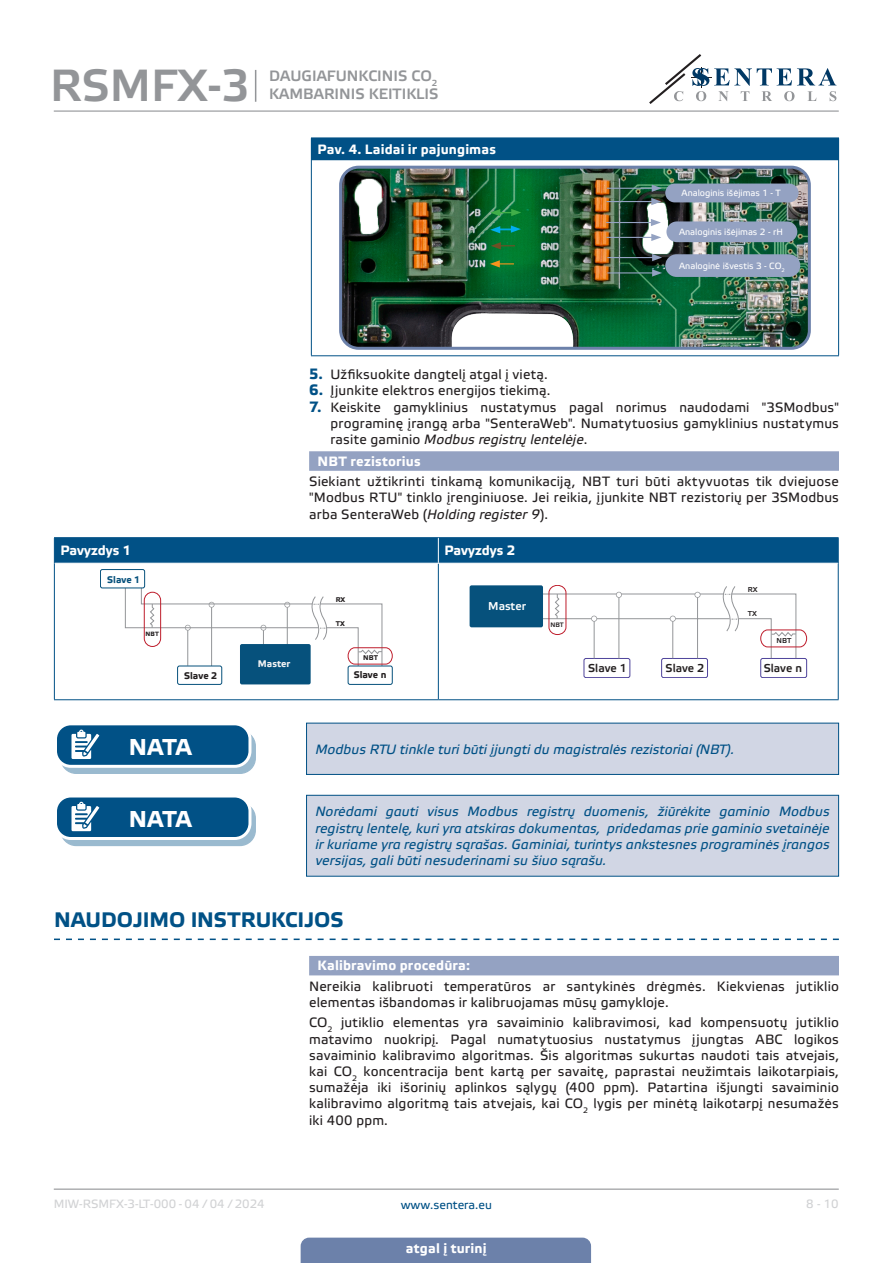
<style>
.page{position:relative;width:893px;height:1263px;background:#fff}
.page>*{position:absolute;margin:0;border:0;box-sizing:border-box;transform-origin:0 0}
.t1{font:45px "Etelka Medium Pro";color:#939598}
.t2{font:700 22.95px "Etelka Text Pro";letter-spacing:-.035em;color:#fff}
.t3{font:700 21px "Etelka Text Pro";letter-spacing:-.005em;color:#015186}
.t4{font:15px/18px "Etelka Medium Pro";color:#939598}
.body{font:13.5px/16.2px "Etelka Text Pro";letter-spacing:.015em;color:#231f20;text-align:justify}
.attention{font:italic 13.5px/16.2px "Etelka Text Pro";letter-spacing:.01em;color:#015186;text-align:justify}
.table_text{font:700 13.5px "Etelka Text Pro";letter-spacing:.01em;color:#fff}
.Number-roman{font:700 13.5px "Etelka Text Pro";letter-spacing:.015em;color:#fff}
.head-table{font:700 13.5px "Etelka Text Pro";color:#fff}
.t5{font:12px "Etelka Text Pro";color:#d1d2d4}
.t6{font:12px "Etelka Text Pro";color:#015186}
.t7{font:11.4px "Etelka Medium Pro";color:#231f20}
.t8{font:11.4px "Etelka Medium Pro";color:#fff}
.t9{font:700 9.6px "Etelka Text Pro";color:#231f20}
.t10{font:700 9.6px "Etelka Text Pro";color:#f2f3f4}
.t11{font:700 9.6px "Etelka Text Pro";color:#06517c}
.t12{font:9px "Etelka Text Pro";color:#fff}
.t13{font:7.2px "Etelka Medium Pro";color:#231f20}
.t14{font:700 6.9px "Etelka Text Pro";color:#231f20}
.t15{font:6.45px "Etelka Medium Pro";color:#231f20}
.t16{font:700 6.15px "Etelka Text Pro";color:#231f20}
.s1{font-weight:700;font-size:15px;color:#015186}
.s2{font-style:italic}
</style>
<div class="page">
<hr style="left:54px;top:111px;width:785px;height:1px;background:#939598">
<hr style="left:54px;top:1188px;width:785px;height:2px;background:#939598">
<svg style="left:649px;top:54px;width:187px;height:50px"></svg>
<div style="left:301px;top:1237px;width:290px;height:26px;background:#6c81aa"></div>
<hr style="left:255px;top:70px;width:1px;height:32px;background:#939598">
<div style="left:309px;top:451px;width:530px;height:20px;background:#94a2c2"></div>
<svg style="left:54px;top:938px;width:785px;height:2px"></svg>
<div style="left:309px;top:956px;width:530px;height:19px;background:#94a2c2"></div>
<div style="left:311px;top:138px;width:528px;height:22px;background:#015186"></div>
<hr style="left:311px;top:160px;width:1px;height:195px;background:#015186">
<hr style="left:838px;top:160px;width:1px;height:195px;background:#015186">
<hr style="left:311px;top:355px;width:528px;height:1px;background:#015186">
<img style="left:343px;top:167px;width:464px;height:179px">
<div style="left:339px;top:166px;width:472px;height:184px;border:3px solid #6c81aa;border-radius:18px"></div>
<div style="left:665px;top:184px;width:134px;height:18px;background:#94a2c2;border-radius:9px"></div>
<div style="left:666px;top:221px;width:131px;height:21px;background:#94a2c2;border-radius:10px"></div>
<div style="left:665px;top:254px;width:135px;height:23px;background:#94a2c2;border-radius:11px"></div>
<hr style="left:606px;top:237px;width:48px;height:1px;background:#94a2c2">
<svg style="left:651px;top:234px;width:10px;height:7px"></svg>
<hr style="left:607px;top:188px;width:47px;height:1px;background:#94a2c2">
<svg style="left:652px;top:185px;width:10px;height:7px"></svg>
<hr style="left:607px;top:257px;width:47px;height:1px;background:#94a2c2">
<svg style="left:652px;top:254px;width:10px;height:7px"></svg>
<hr style="left:606px;top:222px;width:47px;height:1px;background:#94a2c2">
<svg style="left:651px;top:219px;width:10px;height:7px"></svg>
<svg style="left:490px;top:225px;width:31px;height:8px"></svg>
<svg style="left:491px;top:242px;width:24px;height:7px"></svg>
<svg style="left:490px;top:260px;width:24px;height:8px"></svg>
<svg style="left:490px;top:209px;width:31px;height:7px"></svg>
<hr style="left:606px;top:201px;width:48px;height:1px;background:#94a2c2">
<svg style="left:651px;top:198px;width:10px;height:7px"></svg>
<hr style="left:607px;top:272px;width:47px;height:1px;background:#94a2c2">
<svg style="left:652px;top:269px;width:10px;height:8px"></svg>
<hr style="left:54px;top:537px;width:384px;height:1px;background:#015186">
<hr style="left:438px;top:537px;width:401px;height:1px;background:#015186">
<hr style="left:54px;top:563px;width:1px;height:136px;background:#015186">
<hr style="left:438px;top:564px;width:1px;height:135px;background:#015186">
<hr style="left:838px;top:563px;width:1px;height:136px;background:#015186">
<hr style="left:54px;top:699px;width:384px;height:1px;background:#015186">
<hr style="left:438px;top:699px;width:401px;height:1px;background:#015186">
<div style="left:54px;top:538px;width:785px;height:25px;background:#015186"></div>
<div style="left:177px;top:666px;width:45px;height:19px;border:1px solid #06517c;border-radius:2px"></div>
<div style="left:348px;top:666px;width:45px;height:19px;border:1px solid #06517c;border-radius:2px"></div>
<div style="left:240px;top:644px;width:71px;height:40px;background:#06517c;border-radius:2px"></div>
<svg style="left:125px;top:573px;width:268px;height:96px"></svg>
<div style="left:100px;top:569px;width:45px;height:19px;background:#fff;border-radius:2px"></div>
<div style="left:100px;top:569px;width:45px;height:19px;border:1px solid #06517c;border-radius:2px"></div>
<div style="left:661px;top:658px;width:47px;height:20px;border:1px solid #4e439b;border-radius:2px"></div>
<hr style="left:529px;top:618px;width:201px;height:1px;background:#939598">
<hr style="left:536px;top:594px;width:188px;height:1px;background:#939598">
<div style="left:584px;top:658px;width:46px;height:20px;border:1px solid #4e439b;border-radius:2px"></div>
<div style="left:760px;top:658px;width:47px;height:20px;border:1px solid #4e439b;border-radius:2px"></div>
<div style="left:470px;top:585px;width:73px;height:42px;background:#06517c;border-radius:2px"></div>
<svg style="left:548px;top:585px;width:259px;height:74px"></svg>
<div style="left:61px;top:731px;width:194px;height:42px;background:#9abacf;border-radius:15px"></div>
<div style="left:60px;top:730px;width:196px;height:44px;border:1px solid #015186;border-radius:15px"></div>
<div style="left:56px;top:724px;width:194px;height:42px;background:#015186;border-radius:15px"></div>
<div style="left:54px;top:722px;width:197px;height:46px;border:3px solid #fff;border-radius:15px"></div>
<svg style="left:71px;top:730px;width:34px;height:37px"></svg>
<div style="left:307px;top:723px;width:532px;height:51px;background:#d1d6e4"></div>
<div style="left:306px;top:723px;width:533px;height:52px;border:1px solid #015186"></div>
<div style="left:61px;top:803px;width:194px;height:42px;background:#9abacf;border-radius:15px"></div>
<div style="left:60px;top:802px;width:196px;height:44px;border:1px solid #015186;border-radius:15px"></div>
<div style="left:56px;top:796px;width:194px;height:42px;background:#015186;border-radius:15px"></div>
<div style="left:54px;top:794px;width:197px;height:46px;border:3px solid #fff;border-radius:15px"></div>
<svg style="left:71px;top:802px;width:34px;height:37px"></svg>
<div style="left:307px;top:795px;width:532px;height:81px;background:#d1d6e4"></div>
<div style="left:306px;top:795px;width:533px;height:81px;border:1px solid #015186"></div>
<h1 class="t1" style="left:50px;top:61px;width:201px">RSMFX-3</h1>
<p class="t4" style="left:269px;top:67px;width:171px">DAUGIAFUNKCINIS CO<sub>2<br></sub>KAMBARINIS KEITIKLIS</p>
<p class="table_text" style="left:317px;top:142px;width:180px">Pav. 4. Laidai ir pajungimas</p>
<p class="t12" style="left:682px;top:188px;width:101px">Analoginis išėjimas 1 - T</p>
<p class="t12" style="left:679px;top:227px;width:105px">Analoginis išėjimas 2 - rH</p>
<p class="t12" style="left:679px;top:261px;width:107px">Analoginė išvestis 3 - CO<sub>2</sub></p>
<p class="body" style="left:309px;top:367px;width:240px"><span class="s1">5.</span> Užfiksuokite dangtelį atgal į vietą.</p>
<p class="body" style="left:309px;top:383px;width:243px"><span class="s1">6.</span> Įjunkite elektros energijos tiekimą.</p>
<p class="body" style="left:330px;top:400px;width:510px;text-indent:-21px"><span class="s1">7.</span> Keiskite gamyklinius nustatymus pagal norimus naudodami "3SModbus" programinę įrangą arba "SenteraWeb". Numatytuosius gamyklinius nustatymus rasite gaminio <span class="s2">Modbus registrų lentelėje</span>.</p>
<p class="Number-roman" style="left:318px;top:453px;width:104px">NBT rezistorius</p>
<p class="body" style="left:309px;top:474px;width:531px">Siekiant užtikrinti tinkamą komunikaciją, NBT turi būti aktyvuotas tik dviejuose "Modbus RTU" tinklo įrenginiuose. Jei reikia, įjunkite NBT rezistorių per 3SModbus arba SenteraWeb (<span class="s2">Holding register 9</span>).</p>
<p class="head-table" style="left:60px;top:543px;width:72px">Pavyzdys 1</p>
<p class="head-table" style="left:444px;top:543px;width:72px">Pavyzdys 2</p>
<p class="t14" style="left:336px;top:596px;width:11px">RX</p>
<p class="t14" style="left:336px;top:619px;width:11px">ТX</p>
<p class="t14" style="left:363px;top:654px;width:16px">NBT</p>
<p class="t11" style="left:107px;top:574px;width:35px">Slave 1</p>
<p class="t8" style="left:488px;top:599px;width:39px">Master</p>
<p class="t16" style="left:146px;top:630px;width:15px">NBT</p>
<p class="t10" style="left:258px;top:659px;width:34px">Master</p>
<p class="t9" style="left:184px;top:670px;width:35px">Slave 2</p>
<p class="t9" style="left:354px;top:669px;width:34px">Slave n</p>
<p class="t15" style="left:550px;top:622px;width:15px">NBT</p>
<p class="t7" style="left:588px;top:662px;width:40px">Slave 1</p>
<p class="t7" style="left:666px;top:661px;width:40px">Slave 2</p>
<p class="t13" style="left:748px;top:585px;width:11px">RX</p>
<p class="t13" style="left:748px;top:610px;width:11px">ТX</p>
<p class="t13" style="left:776px;top:637px;width:16px">NBT</p>
<p class="t7" style="left:764px;top:661px;width:40px">Slave n</p>
<p class="t2" style="left:129px;top:734px;width:65px">NATA</p>
<p class="attention" style="left:315px;top:742px;width:420px">Modbus RTU tinkle turi būti įjungti du magistralės rezistoriai (NBT).</p>
<p class="t2" style="left:129px;top:806px;width:65px">NATA</p>
<p class="attention" style="left:315px;top:804px;width:516px">Norėdami gauti visus Modbus registrų duomenis, žiūrėkite gaminio Modbus registrų lentelę, kuri yra atskiras dokumentas, pridedamas prie gaminio svetainėje ir kuriame yra registrų sąrašas. Gaminiai, turintys ankstesnes programinės įrangos versijas, gali būti nesuderinami su šiuo sąrašu.</p>
<p class="t3" style="left:54px;top:908px;width:291px">NAUDOJIMO INSTRUKCIJOS</p>
<p class="Number-roman" style="left:318px;top:958px;width:154px">Kalibravimo procedūra:</p>
<p class="body" style="left:309px;top:979px;width:531px">Nereikia kalibruoti temperatūros ar santykinės drėgmės. Kiekvienas jutiklio elementas išbandomas ir kalibruojamas mūsų gamykloje.</p>
<p class="body" style="left:309px;top:1015px;width:531px">CO<sub>2</sub> jutiklio elementas yra savaiminio kalibravimosi, kad kompensuotų jutiklio matavimo nuokripį. Pagal numatytuosius nustatymus įjungtas ABC logikos savaiminio kalibravimo algoritmas. Šis algoritmas sukurtas naudoti tais atvejais, kai CO<sub>2</sub> koncentracija bent kartą per savaitę, paprastai neužimtais laikotarpiais, sumažėja iki išorinių aplinkos sąlygų (400 ppm). Patartina išjungti savaiminio kalibravimo algoritmą tais atvejais, kai CO<sub>2</sub> lygis per minėtą laikotarpį nesumažės iki 400 ppm.</p>
<p class="t5" style="left:54px;top:1197px;width:212px">MIW-RSMFX-3-LT-000 - 04 / 04 / 2024</p>
<p class="t6" style="left:401px;top:1198px;width:93px">www.sentera.eu</p>
<p class="t5" style="left:806px;top:1197px;width:34px">8 - 10</p>
<p class="table_text" style="left:406px;top:1240px;width:82px">atgal į turinį</p>
</div>
